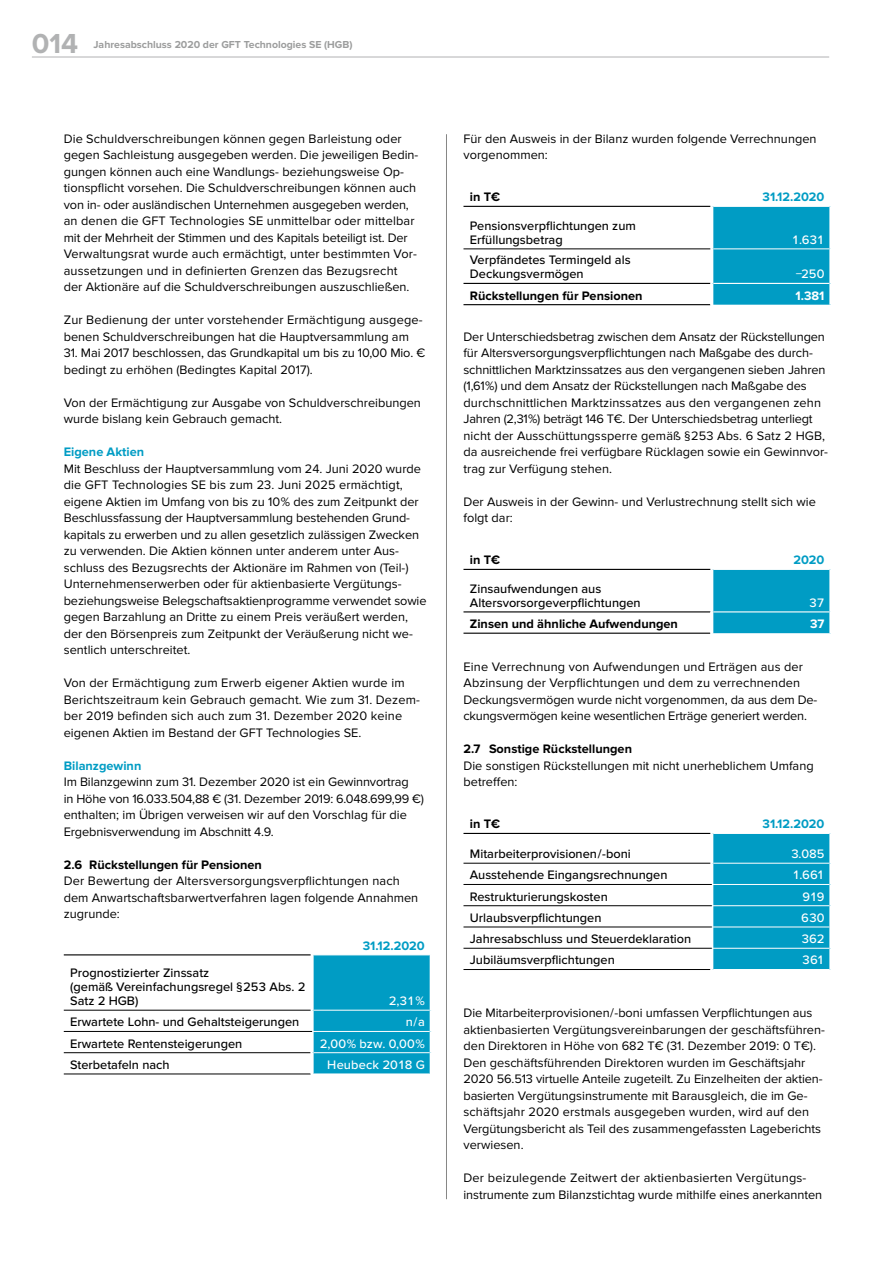
<style>
.page{position:relative;width:893px;height:1263px;background:#fff}
.page>*{position:absolute;margin:0;border:0;box-sizing:border-box;transform-origin:0 0}
.t1{font:700 28.5px "Proxima Nova";color:#b1b2b3}
.t2{font:12.75px/16.5px "Proxima Nova";color:#000}
.t3{font:500 12.75px/14.2px "Proxima Nova";color:#000}
.t4{font:700 12.75px "Proxima Nova";color:#000}
.t5{font:500 12.75px "Proxima Nova";color:#fff}
.t6{font:700 12.75px "Proxima Nova";color:#009cc4}
.t7{font:700 12.75px "Proxima Nova";color:#fff}
.t8{font:700 10.5px "Proxima Nova";color:#9c9d9d}
</style>
<div class="page">
<div style="left:314px;top:956px;width:116px;height:118px;background:#009cc4"></div>
<hr style="left:64px;top:1052px;width:247px;height:1px;background:#000">
<hr style="left:314px;top:1010px;width:116px;height:1px;background:#fff">
<hr style="left:64px;top:1074px;width:247px;height:1px;background:#000">
<hr style="left:64px;top:954px;width:247px;height:1px;background:#000">
<hr style="left:312px;top:1031px;width:118px;height:1px;background:#fff">
<hr style="left:314px;top:1052px;width:116px;height:1px;background:#fff">
<hr style="left:64px;top:1031px;width:248px;height:1px;background:#000">
<hr style="left:64px;top:1010px;width:247px;height:1px;background:#000">
<div style="left:713px;top:207px;width:116px;height:98px;background:#009cc4"></div>
<hr style="left:713px;top:249px;width:116px;height:1px;background:#fff">
<hr style="left:463px;top:283px;width:247px;height:1px;background:#000">
<hr style="left:463px;top:304px;width:247px;height:1px;background:#000">
<hr style="left:713px;top:283px;width:116px;height:1px;background:#fff">
<hr style="left:463px;top:206px;width:247px;height:1px;background:#000">
<hr style="left:463px;top:249px;width:247px;height:1px;background:#000">
<div style="left:713px;top:570px;width:116px;height:63px;background:#009cc4"></div>
<hr style="left:463px;top:611px;width:247px;height:1px;background:#000">
<hr style="left:463px;top:633px;width:247px;height:1px;background:#000">
<hr style="left:713px;top:611px;width:116px;height:1px;background:#fff">
<hr style="left:463px;top:569px;width:247px;height:1px;background:#000">
<div style="left:713px;top:834px;width:116px;height:135px;background:#009cc4"></div>
<hr style="left:713px;top:863px;width:116px;height:1px;background:#fff">
<hr style="left:463px;top:969px;width:247px;height:1px;background:#000">
<hr style="left:463px;top:833px;width:247px;height:1px;background:#000">
<hr style="left:712px;top:884px;width:117px;height:1px;background:#fff">
<hr style="left:712px;top:905px;width:117px;height:1px;background:#fff">
<hr style="left:712px;top:927px;width:117px;height:1px;background:#fff">
<hr style="left:712px;top:948px;width:117px;height:1px;background:#fff">
<hr style="left:463px;top:884px;width:249px;height:1px;background:#000">
<hr style="left:463px;top:905px;width:249px;height:1px;background:#000">
<hr style="left:463px;top:927px;width:249px;height:1px;background:#000">
<hr style="left:463px;top:948px;width:249px;height:1px;background:#000">
<hr style="left:463px;top:863px;width:247px;height:1px;background:#000">
<hr style="left:32px;top:57px;width:797px;height:1px;background:#b1b2b3">
<hr style="left:446px;top:134px;width:1px;height:1065px;background:#878786">
<h1 class="t1" style="left:32px;top:27px;width:48px">014</h1>
<p class="t8" style="left:94px;top:38px;width:261px">Jahresabschluss 2020 der GFT Technologies SE (HGB)</p>
<p class="t2" style="left:64px;top:130px;width:356px">Die Schuldverschreibungen können gegen Barleistung oder gegen Sachleistung ausgegeben werden. Die jeweiligen Bedin&shy;gungen können auch eine Wandlungs- beziehungsweise Op&shy;tionspflicht vorsehen. Die Schuldverschreibungen können auch von in- oder ausländischen Unternehmen ausgegeben werden, an denen die GFT Technologies SE unmittelbar oder mittelbar mit der Mehrheit der Stimmen und des Kapitals beteiligt ist. Der Verwaltungsrat wurde auch ermächtigt, unter bestimmten Vor&shy;aussetzungen und in definierten Grenzen das Bezugsrecht der Aktionäre auf die Schuldverschreibungen auszuschließen.</p>
<p class="t2" style="left:64px;top:312px;width:360px">Zur Bedienung der unter vorstehender Ermächtigung ausgege&shy;benen Schuldverschreibungen hat die Hauptversammlung am</p>
<p class="t2" style="left:64px;top:345px;width:363px">31. Mai 2017 beschlossen, das Grundkapital um bis zu 10,00 Mio. € bedingt zu erhöhen (Bedingtes Kapital 2017).</p>
<p class="t2" style="left:64px;top:394px;width:359px">Von der Ermächtigung zur Ausgabe von Schuldverschreibungen wurde bislang kein Gebrauch gemacht.</p>
<p class="t6" style="left:64px;top:445px;width:82px">Eigene Aktien</p>
<p class="t2" style="left:64px;top:460px;width:364px">Mit Beschluss der Hauptversammlung vom 24. Juni 2020 wurde die GFT Technologies SE bis zum 23. Juni 2025 ermächtigt, eigene Aktien im Umfang von bis zu 10 % des zum Zeitpunkt der Beschlussfassung der Hauptversammlung bestehenden Grund&shy;kapitals zu erwerben und zu allen gesetzlich zulässigen Zwecken zu verwenden. Die Aktien können unter anderem unter Aus&shy;schluss des Bezugsrechts der Aktionäre im Rahmen von (Teil-)<br>Unternehmenserwerben oder für aktienbasierte Vergütungs&shy;beziehungsweise Belegschaftsaktienprogramme verwendet sowie gegen Barzahlung an Dritte zu einem Preis veräußert werden, der den Börsenpreis zum Zeitpunkt der Veräußerung nicht we&shy;sentlich unterschreitet.</p>
<p class="t2" style="left:64px;top:675px;width:358px">Von der Ermächtigung zum Erwerb eigener Aktien wurde im Berichtszeitraum kein Gebrauch gemacht. Wie zum 31. Dezem&shy;ber 2019 befinden sich auch zum 31. Dezember 2020 keine eigenen Aktien im Bestand der GFT Technologies SE.</p>
<p class="t6" style="left:64px;top:758px;width:79px">Bilanzgewinn</p>
<p class="t2" style="left:64px;top:774px;width:362px">Im Bilanzgewinn zum 31. Dezember 2020 ist ein Gewinnvortrag<br>in Höhe von 16.033.504,88 € (31. Dezember 2019: 6.048.699,99 €) enthalten; im Übrigen verweisen wir auf den Vorschlag für die Ergebnisverwendung im Abschnitt 4.9.</p>
<p class="t4" style="left:64px;top:857px;width:200px">2.6 Rückstellungen für Pensionen</p>
<p class="t2" style="left:64px;top:873px;width:356px">Der Bewertung der Altersversorgungsverpflichtungen nach dem Anwartschaftsbarwertverfahren lagen folgende Annahmen zugrunde:</p>
<p class="t6" style="left:363px;top:938px;width:63px">31.12.2020</p>
<p class="t3" style="left:70px;top:965px;width:237px">Prognostizierter Zinssatz<br>(gemäß Vereinfachungsregel § 253 Abs. 2<br>Satz 2 HGB)</p>
<p class="t5" style="left:389px;top:993px;width:38px">2,31 %</p>
<p class="t3" style="left:70px;top:1015px;width:231px">Erwartete Lohn- und Gehaltsteigerungen</p>
<p class="t5" style="left:406px;top:1015px;width:21px">n / a</p>
<p class="t3" style="left:70px;top:1036px;width:174px">Erwartete Rentensteigerungen</p>
<p class="t5" style="left:320px;top:1036px;width:107px">2,00 % bzw. 0,00 %</p>
<p class="t3" style="left:70px;top:1058px;width:101px">Sterbetafeln nach</p>
<p class="t5" style="left:327px;top:1057px;width:99px">Heubeck 2018 G</p>
<p class="t2" style="left:463px;top:130px;width:355px">Für den Ausweis in der Bilanz wurden folgende Verrechnungen vorgenommen:</p>
<p class="t4" style="left:470px;top:190px;width:32px">in T€</p>
<p class="t6" style="left:762px;top:190px;width:63px">31.12.2020</p>
<p class="t3" style="left:470px;top:218px;width:168px">Pensionsverpflichtungen zum<br>Erfüllungsbetrag</p>
<p class="t5" style="left:792px;top:232px;width:34px">1.631</p>
<p class="t3" style="left:470px;top:253px;width:162px">Verpfändetes Termingeld als<br>Deckungsvermögen</p>
<p class="t5" style="left:796px;top:267px;width:30px">−250</p>
<p class="t4" style="left:470px;top:288px;width:174px">Rückstellungen für Pensionen</p>
<p class="t7" style="left:796px;top:288px;width:30px">1.381</p>
<p class="t2" style="left:463px;top:328px;width:366px">Der Unterschiedsbetrag zwischen dem Ansatz der Rückstellungen für Altersversorgungsverpflichtungen nach Maßgabe des durch&shy;schnittlichen Marktzinssatzes aus den vergangenen sieben Jahren (1,61 %) und dem Ansatz der Rückstellungen nach Maßgabe des durchschnittlichen Marktzinssatzes aus den vergangenen zehn Jahren (2,31 %) beträgt 146 T€. Der Unterschiedsbetrag unterliegt nicht der Ausschüttungssperre gemäß § 253 Abs. 6 Satz 2 HGB, da ausreichende frei verfügbare Rücklagen sowie ein Gewinnvor&shy;trag zur Verfügung stehen.</p>
<p class="t2" style="left:463px;top:493px;width:354px">Der Ausweis in der Gewinn- und Verlustrechnung stellt sich wie folgt dar:</p>
<p class="t4" style="left:470px;top:553px;width:32px">in T€</p>
<p class="t6" style="left:793px;top:553px;width:33px">2020</p>
<p class="t3" style="left:470px;top:581px;width:172px">Zinsaufwendungen aus<br>Altersvorsorgeverpflichtungen</p>
<p class="t5" style="left:809px;top:595px;width:17px">37</p>
<p class="t4" style="left:470px;top:616px;width:210px">Zinsen und ähnliche Aufwendungen</p>
<p class="t7" style="left:810px;top:616px;width:16px">37</p>
<p class="t2" style="left:463px;top:658px;width:355px">Eine Verrechnung von Aufwendungen und Erträgen aus der Abzinsung der Verpflichtungen und dem zu verrechnenden Deckungsvermögen wurde nicht vorgenommen, da aus dem De&shy;ckungsvermögen keine wesentlichen Erträge generiert werden.</p>
<p class="t4" style="left:463px;top:742px;width:170px">2.7 Sonstige Rückstellungen</p>
<p class="t2" style="left:463px;top:757px;width:352px">Die sonstigen Rückstellungen mit nicht unerheblichem Umfang betreffen:</p>
<p class="t4" style="left:470px;top:817px;width:32px">in T€</p>
<p class="t6" style="left:762px;top:817px;width:63px">31.12.2020</p>
<p class="t3" style="left:470px;top:847px;width:162px">Mitarbeiterprovisionen / -boni</p>
<p class="t5" style="left:791px;top:846px;width:35px">3.085</p>
<p class="t3" style="left:470px;top:868px;width:199px">Ausstehende Eingangsrechnungen</p>
<p class="t5" style="left:792px;top:868px;width:34px">1.661</p>
<p class="t3" style="left:470px;top:889px;width:139px">Restrukturierungskosten</p>
<p class="t5" style="left:802px;top:889px;width:24px">919</p>
<p class="t3" style="left:470px;top:911px;width:133px">Urlaubsverpflichtungen</p>
<p class="t5" style="left:801px;top:910px;width:25px">630</p>
<p class="t3" style="left:470px;top:932px;width:223px">Jahresabschluss und Steuerdeklaration</p>
<p class="t5" style="left:801px;top:931px;width:24px">362</p>
<p class="t3" style="left:470px;top:953px;width:146px">Jubiläumsverpflichtungen</p>
<p class="t5" style="left:802px;top:953px;width:24px">361</p>
<p class="t2" style="left:463px;top:1005px;width:363px">Die Mitarbeiterprovisionen / -boni umfassen Verpflichtungen aus aktienbasierten Vergütungsvereinbarungen der geschäftsführen&shy;den Direktoren in Höhe von 682 T€ (31. Dezember 2019: 0 T€).<br>Den geschäftsführenden Direktoren wurden im Geschäftsjahr 2020 56.513 virtuelle Anteile zugeteilt. Zu Einzelheiten der aktien&shy;basierten Vergütungsinstrumente mit Barausgleich, die im Ge&shy;schäftsjahr 2020 erstmals ausgegeben wurden, wird auf den Vergütungsbericht als Teil des zusammengefassten Lageberichts verwiesen.</p>
<p class="t2" style="left:463px;top:1170px;width:360px">Der beizulegende Zeitwert der aktienbasierten Vergütungs&shy;instrumente zum Bilanzstichtag wurde mithilfe eines anerkannten</p>
</div>
